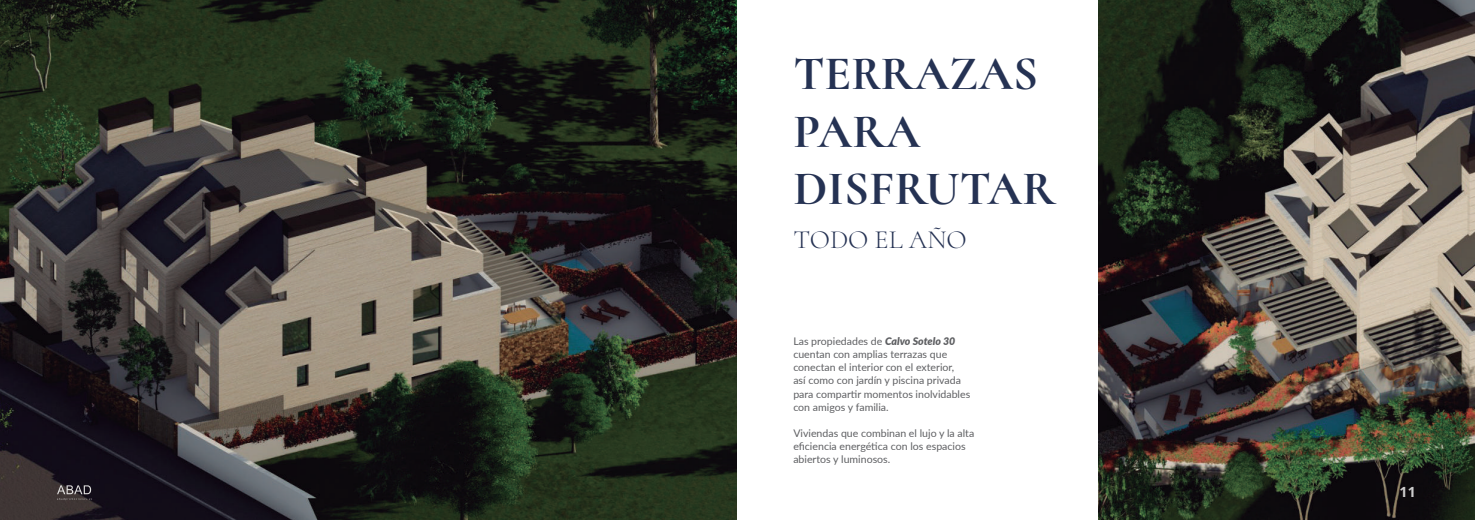
<style>
.page{position:relative;width:1475px;height:520px;background:#fff}
.page>*{position:absolute;margin:0;border:0;box-sizing:border-box;transform-origin:0 0}
.t1{font:700 48.12px/57.8px "Cormorant";color:#253253}
.t2{font:300 26.25px "Cormorant";color:#253253}
.t3{font:700 14px "Open Sans";color:#cecece}
.t4{font:10.5px/13.1px "Lato";color:#5e5f62}
.s1{font-weight:900;font-style:italic}
</style>
<div class="page">
<img style="left:0;top:0;width:737px;height:519px">
<img style="left:1098px;top:0;width:377px;height:519px">
<svg style="left:57px;top:485px;width:35px;height:15px"></svg>
<h1 class="t1" style="left:793px;top:44px;width:264px">TERRAZAS<br>PARA<br>DISFRUTAR</h1>
<h2 class="t2" style="left:793px;top:223px;width:175px">TODO EL AÑO</h2>
<p class="t4" style="left:793px;top:334px;width:178px">Las propiedades de <span class="s1">Calvo Sotelo 30 </span>cuentan con amplias terrazas que conectan el interior con el exterior,<br>así como con jardín y piscina privada para compartir momentos inolvidables con amigos y familia.</p>
<p class="t4" style="left:793px;top:426px;width:182px">Viviendas que combinan el lujo y la alta eficiencia energética con los espacios abiertos y luminosos.</p>
<h3 class="t3" style="left:1399px;top:481px;width:18px">11</h3>
</div>
